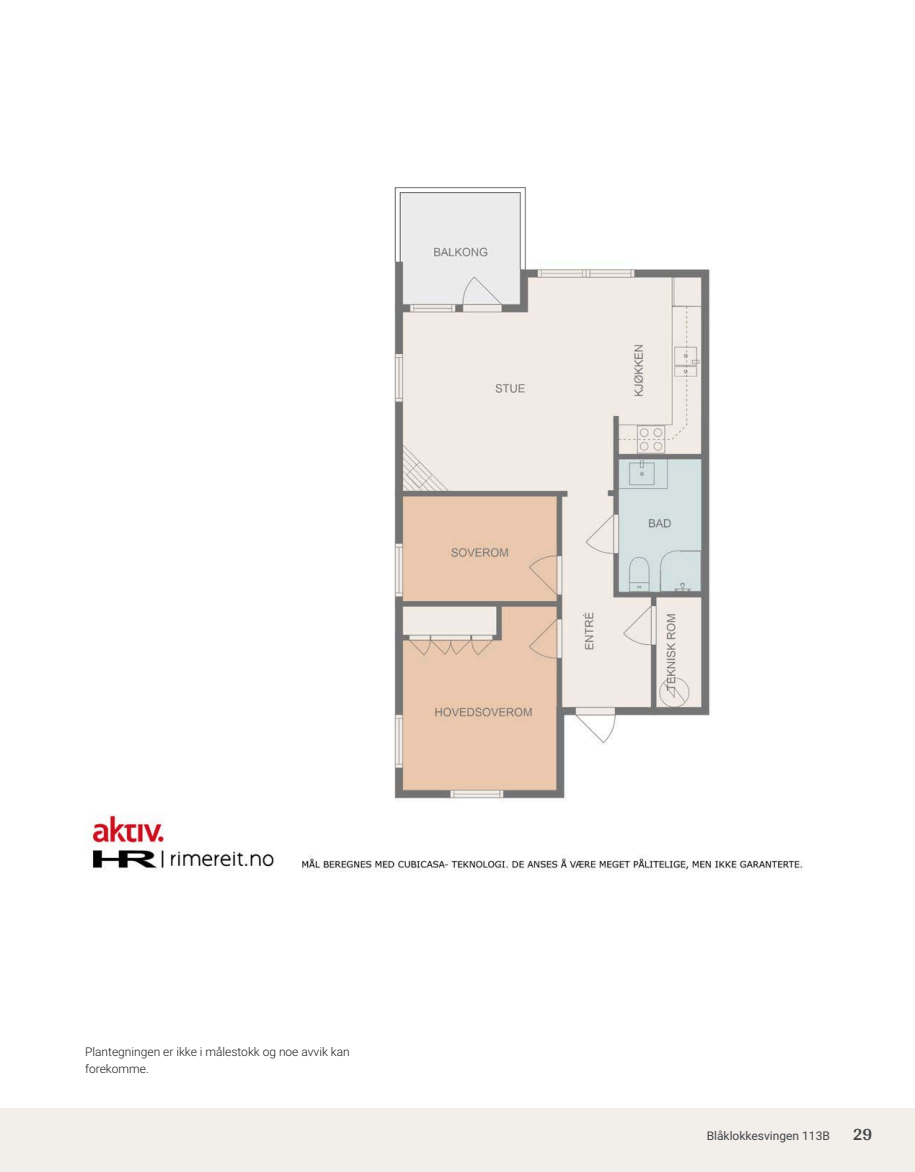
<style>
.page{position:relative;width:915px;height:1172px;background:#fff}
.page>*{position:absolute;margin:0;border:0;box-sizing:border-box;transform-origin:0 0}
.t1{font:700 18px "Arya";color:#414749}
.t2{font:300 12px/16.5px "Roboto Vitec";color:#1d1d1b}
.t3{font:12px "Roboto Vitec";color:#414749}
</style>
<div class="page">
<img style="left:89px;top:187px;width:713px;height:685px">
<div style="left:0;top:1108px;width:914px;height:64px;background:#f2eeea"></div>
<p class="t2" style="left:85px;top:1043px;width:266px">Plantegningen er ikke i målestokk og noe avvik kan forekomme.</p>
<p class="t3" style="left:706px;top:1127px;width:125px">Blåklokkesvingen 113B</p>
<h1 class="t1" style="left:852px;top:1123px;width:21px">29</h1>
</div>
